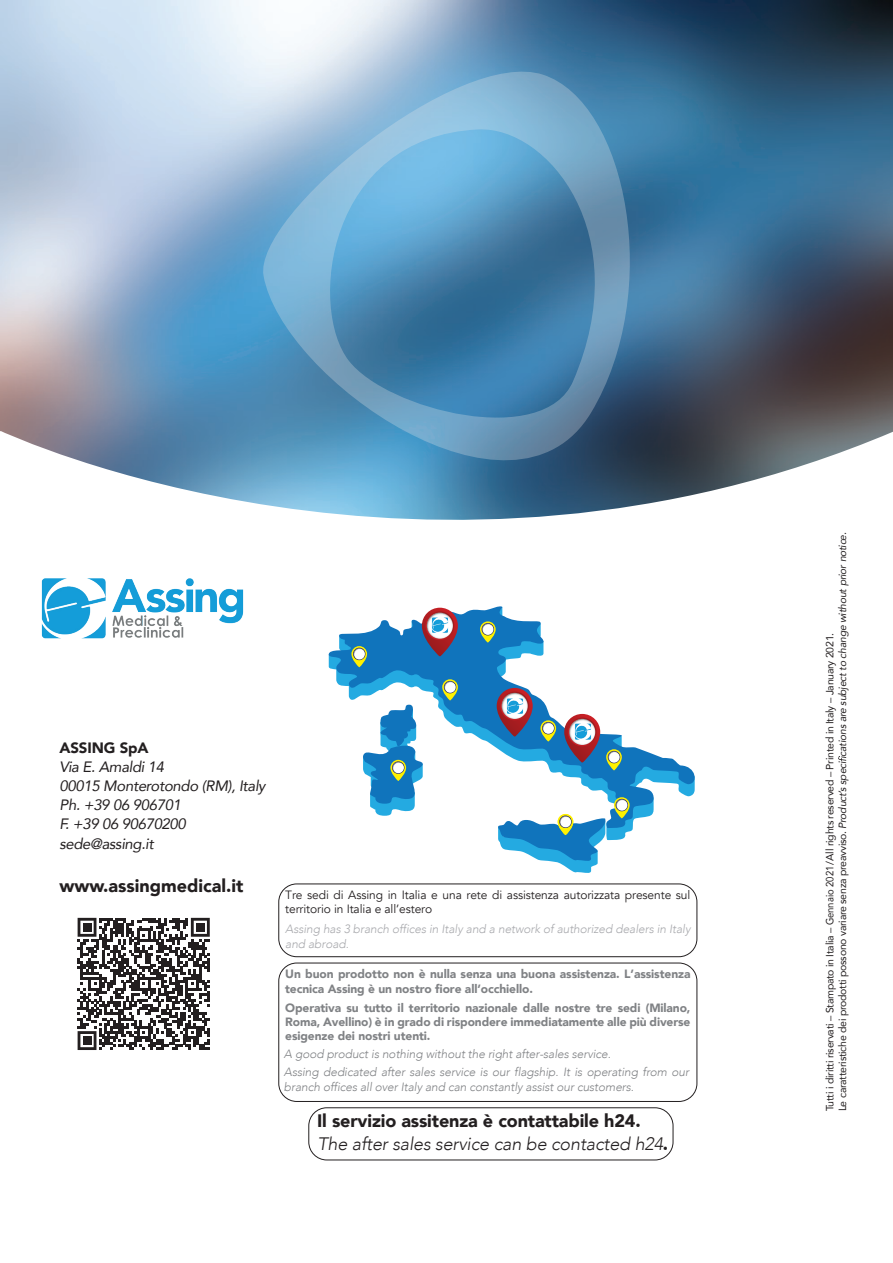
<style>
.page{position:relative;width:893px;height:1263px;background:#fff}
.page>*{position:absolute;margin:0;border:0;box-sizing:border-box;transform-origin:0 0}
.t1{font:900 18px "Avenir";letter-spacing:-.01em;color:#231f20}
.t2{font:italic 300 18px "Avenir";letter-spacing:-.01em;color:#231f20}
.t3{font:italic 15px/19.2px "Avenir";letter-spacing:-.025em;color:#231f20}
.t4{font:900 15px "Avenir";letter-spacing:-.01em;color:#231f20}
.t5{font:900 12px/14.4px "Avenir";letter-spacing:-.01em;color:#808285}
.t6{font:italic 300 12px/18.9px "Avenir";letter-spacing:-.01em;color:#808285}
.t7{font:12px/14.4px "Avenir";letter-spacing:-.01em;color:#231f20}
.t8{font:italic 300 12px/14.4px "Avenir";letter-spacing:-.01em;color:#a8a9ad}
.t9{font:10.5px/12.8px "Avenir";letter-spacing:-.025em;color:#231f20}
.s1{font-weight:900;font-style:normal}
.s2{font-style:italic}
</style>
<div class="page">
<svg style="left:838px;top:756px;width:8px;height:5px"></svg>
<img style="left:0;top:0;width:893px;height:520px">
<img style="left:41px;top:578px;width:203px;height:61px">
<svg style="left:263px;top:72px;width:367px;height:388px;background:#6097bc"></svg>
<svg style="left:78px;top:918px;width:132px;height:132px"></svg>
<div style="left:83px;top:923px;width:8px;height:8px;background:#231f20"></div>
<div style="left:196px;top:923px;width:8px;height:8px;background:#231f20"></div>
<div style="left:83px;top:1036px;width:8px;height:8px;background:#231f20"></div>
<svg style="left:329px;top:606px;width:366px;height:222px"></svg>
<svg style="left:564px;top:714px;width:36px;height:49px"></svg>
<svg style="left:568px;top:717px;width:29px;height:29px"></svg>
<svg style="left:569px;top:719px;width:26px;height:26px"></svg>
<svg style="left:497px;top:688px;width:36px;height:49px"></svg>
<svg style="left:500px;top:691px;width:29px;height:29px"></svg>
<svg style="left:502px;top:693px;width:26px;height:26px"></svg>
<svg style="left:422px;top:608px;width:36px;height:48px"></svg>
<svg style="left:425px;top:611px;width:29px;height:29px"></svg>
<svg style="left:427px;top:613px;width:26px;height:26px"></svg>
<svg style="left:360px;top:704px;width:63px;height:112px"></svg>
<svg style="left:614px;top:797px;width:16px;height:21px"></svg>
<svg style="left:498px;top:814px;width:109px;height:59px"></svg>
<svg style="left:606px;top:749px;width:16px;height:21px"></svg>
<svg style="left:540px;top:720px;width:16px;height:21px"></svg>
<svg style="left:442px;top:679px;width:16px;height:21px"></svg>
<svg style="left:480px;top:621px;width:16px;height:22px"></svg>
<svg style="left:351px;top:646px;width:16px;height:21px"></svg>
<div style="left:278px;top:883px;width:419px;height:74px;border:1px solid #231f20;border-radius:18px"></div>
<div style="left:278px;top:963px;width:419px;height:139px;border:1px solid #231f20;border-radius:18px"></div>
<div style="left:308px;top:1107px;width:365px;height:53px;border:1px solid #231f20;border-radius:18px"></div>
<img style="left:425px;top:615px;width:31px;height:19px">
<img style="left:500px;top:696px;width:31px;height:19px">
<img style="left:567px;top:722px;width:31px;height:19px">
<p class="t4" style="left:60px;top:735px;width:91px">ASSING SpA</p>
<p class="t3" style="left:60px;top:757px;width:207px">Via E. Amaldi 14<br>00015 Monterotondo (RM), Italy<br>Ph. +39 06 906701<br>F. +39 06 90670200 sede@assing.it</p>
<h1 class="t1" style="left:60px;top:870px;width:186px">www.assingmedical.it</h1>
<p class="t7" style="left:285px;top:887px;width:407px">Tre sedi di Assing in Italia e una rete di assistenza autorizzata presente sul territorio in Italia e all’estero</p>
<p class="t8" style="left:285px;top:922px;width:407px">Assing has 3 branch offices in Italy and a network of authorized dealers in Italy and abroad.</p>
<p class="t5" style="left:285px;top:966px;width:407px">Un buon prodotto non è nulla senza una buona assistenza. L’assistenza tecnica Assing è un nostro fiore all’occhiello.</p>
<p class="t5" style="left:285px;top:1000px;width:407px;text-align:justify">Operativa su tutto il territorio nazionale dalle nostre tre sedi (Milano, Roma, Avellino) è in grado di rispondere immediatamente alle più diverse esigenze dei nostri utenti.</p>
<p class="t6" style="left:284px;top:1044px;width:407px">A good product is nothing without the right after-sales service.<br>Assing dedicated after sales service is our flagship. It is operating from our</p>
<p class="t6" style="left:284px;top:1077px;width:351px">branch offices all over Italy and can constantly assist our customers.</p>
<h1 class="t1" style="left:317px;top:1105px;width:325px">Il servizio assitenza è contattabile h24.</h1>
<h1 class="t2" style="left:317px;top:1133px;width:352px">The after sales service can be contacted h24<span class="s1">.</span></h1>
<p class="t9" style="left:823px;top:1111px;width:581px;rotate:-90deg">Tutti i diritti riservati – Stampato in Italia – Gennaio 2021/All rights reserved – Printed in Italy – January 2021.<br>Le caratteristiche dei prodotti possono variare senza preavviso. <span class="s2">Product’s speci cations are subject to change without prior notice.</span></p>
</div>
